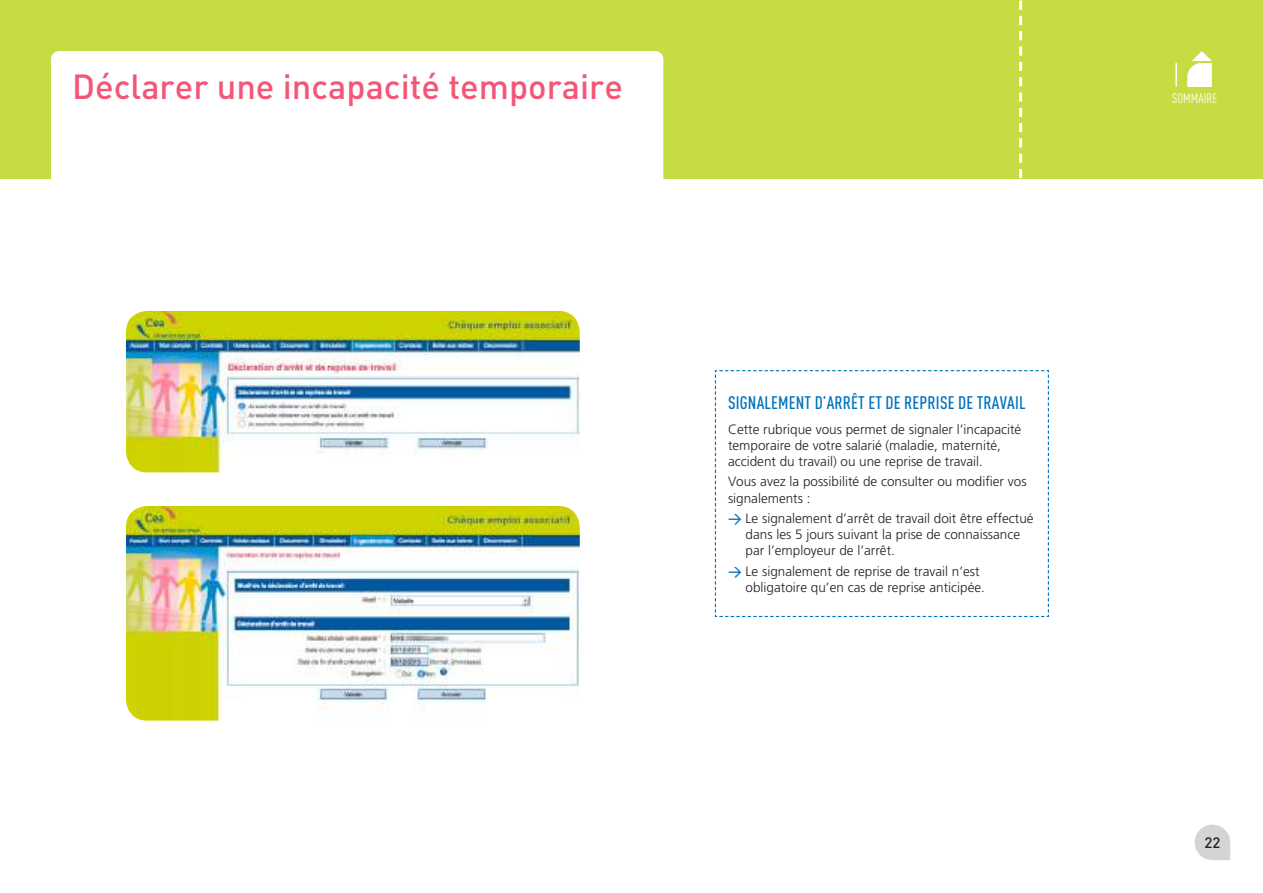
<style>
.page{position:relative;width:1263px;height:893px;background:#fff}
.page>*{position:absolute;margin:0;border:0;box-sizing:border-box;transform-origin:0 0}
.t1{font:500 34.5px "DINOT";color:#f45677}
.t2{font:500 condensed 18px "DINOT";letter-spacing:.01em;color:#0072bc}
.t3{font:500 15px "DINOT";color:#241f1f}
.t4{font:300 13.5px/16.2px "Frutiger LT Std";color:#241f1f}
.t5{font:condensed 13.5px "DINOT";letter-spacing:.01em;color:#fff}
.s1{font-family:"DINOT";font-weight:500;color:#0072bc}
</style>
<div class="page">
<svg style="left:1195px;top:825px;width:35px;height:35px"></svg>
<div style="left:0;top:0;width:1263px;height:179px;background:#c7db42"></div>
<hr style="left:1175px;top:63px;width:2px;height:24px;background:#fff">
<svg style="left:1187px;top:51px;width:25px;height:36px"></svg>
<div style="left:51px;top:51px;width:612px;height:159px;background:#fff;border-radius:9px"></div>
<img style="left:126px;top:311px;width:454px;height:161px">
<img style="left:126px;top:506px;width:454px;height:215px">
<svg style="left:714px;top:370px;width:335px;height:248px"></svg>
<svg style="left:1019px;top:0;width:3px;height:179px"></svg>
<img style="left:352px;top:537px;width:41px;height:8px">
<h1 class="t1" style="left:72px;top:64px;width:552px">Déclarer une incapacité temporaire</h1>
<h2 class="t2" style="left:728px;top:392px;width:299px">SIGNALEMENT D’ARRÊT ET DE REPRISE DE TRAVAIL</h2>
<p class="t4" style="left:728px;top:421px;width:295px">Cette rubrique vous permet de signaler l’incapacité temporaire de votre salarié (maladie, maternité, accident du travail) ou une reprise de travail.</p>
<p class="t4" style="left:728px;top:474px;width:300px">Vous avez la possibilité de consulter ou modifier vos signalements :</p>
<p class="t4" style="left:746px;top:510px;width:289px;text-indent:-18px"><span class="s1">→</span> Le signalement d’arrêt de travail doit être effectué dans les 5 jours suivant la prise de connaissance par l’employeur de l’arrêt.</p>
<p class="t4" style="left:746px;top:563px;width:241px;text-indent:-18px"><span class="s1">→</span> Le signalement de reprise de travail n’est obligatoire qu’en cas de reprise anticipée.</p>
<p class="t5" style="left:1172px;top:90px;width:47px">SOMMAIRE</p>
<p class="t3" style="left:1204px;top:833px;width:17px">22</p>
</div>
